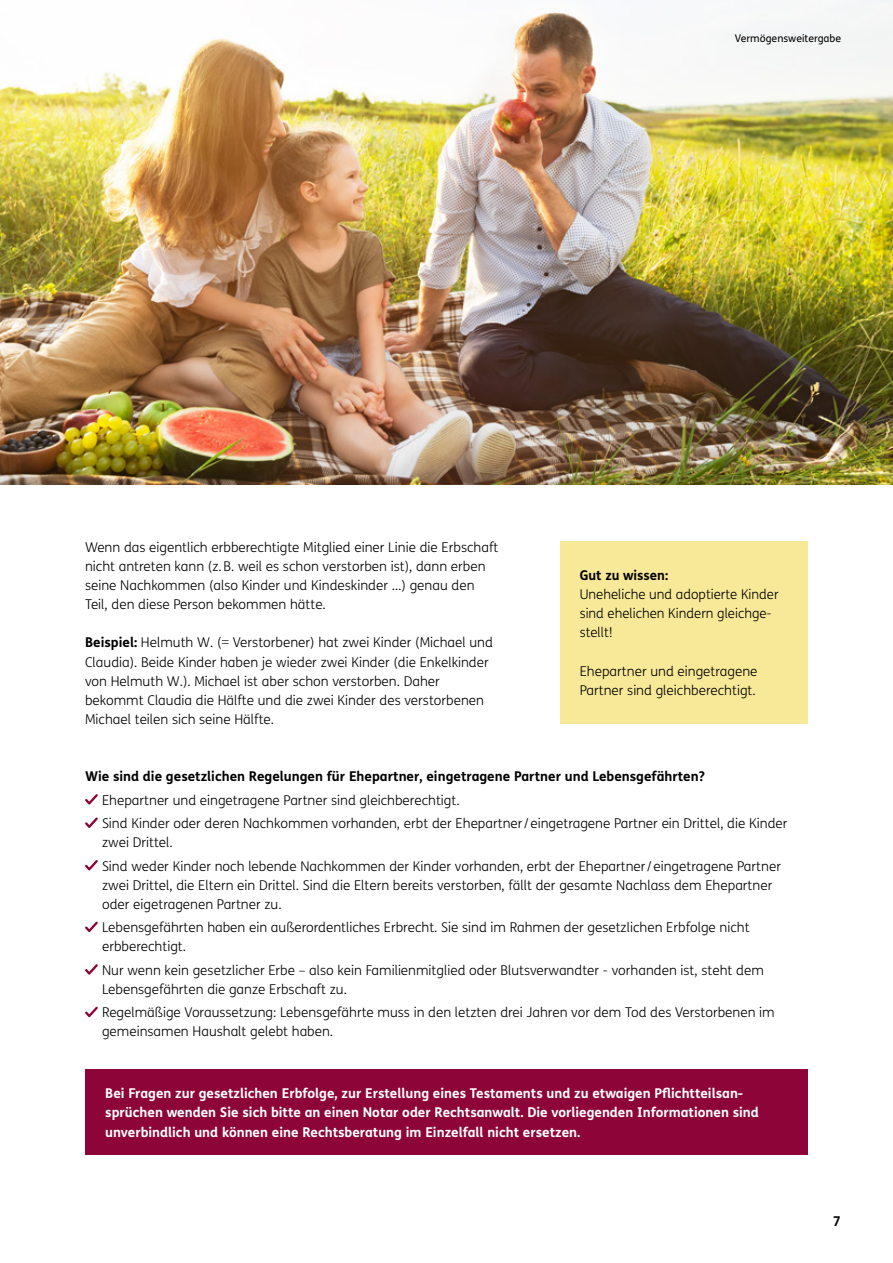
<style>
.page{position:relative;width:893px;height:1263px;background:#fff}
.page>*{position:absolute;margin:0;border:0;box-sizing:border-box;transform-origin:0 0}
.t1{font:300 13.5px/19.2px "FS Me";color:#000}
.t2{font:700 13.5px/19.2px "FS Me";color:#fff}
.t3{font:700 13.5px "FS Me";color:#000}
.t4{font:10.5px "FS Me";color:#000}
.s1{font-weight:700}
</style>
<div class="page">
<div style="left:85px;top:1069px;width:723px;height:86px;background:#8d0439"></div>
<div style="left:561px;top:542px;width:247px;height:182px;background:#f8e999"></div>
<svg style="left:85px;top:794px;width:13px;height:11px"></svg>
<svg style="left:85px;top:817px;width:13px;height:11px"></svg>
<svg style="left:85px;top:860px;width:13px;height:11px"></svg>
<svg style="left:85px;top:921px;width:13px;height:12px"></svg>
<svg style="left:85px;top:964px;width:13px;height:11px"></svg>
<svg style="left:85px;top:1006px;width:13px;height:12px"></svg>
<img style="left:0;top:0;width:893px;height:485px">
<p class="t4" style="left:735px;top:31px;width:108px">Vermögensweitergabe</p>
<p class="t1" style="left:85px;top:537px;width:415px">Wenn das eigentlich erbberechtigte Mitglied einer Linie die Erbschaft nicht antreten kann (z.B. weil es schon verstorben ist), dann erben seine Nachkommen (also Kinder und Kindeskinder …) genau den Teil, den diese Person bekommen hätte.</p>
<p class="t1" style="left:85px;top:633px;width:409px"><span class="s1">Beispiel:</span> Helmuth W. (= Verstorbener) hat zwei Kinder (Michael und Claudia). Beide Kinder haben je wieder zwei Kinder (die Enkelkinder von Helmuth W.). Michael ist aber schon verstorben. Daher bekommt Claudia die Hälfte und die zwei Kinder des verstorbenen Michael teilen sich seine Hälfte.</p>
<p class="t3" style="left:580px;top:565px;width:90px">Gut zu wissen:</p>
<p class="t1" style="left:580px;top:584px;width:200px">Uneheliche und adoptierte Kinder sind ehelichen Kindern gleichge&shy;stellt!</p>
<p class="t1" style="left:580px;top:661px;width:179px">Ehepartner und eingetragene<br>Partner sind gleichberechtigt.</p>
<p class="t3" style="left:85px;top:766px;width:621px">Wie sind die gesetzlichen Regelungen für Ehepartner, eingetragene Partner und Lebensgefährten?</p>
<p class="t1" style="left:102px;top:788px;width:687px;line-height:23.4px">Ehepartner und eingetragene Partner sind gleichberechtigt.<br>Sind Kinder oder deren Nachkommen vorhanden, erbt der Ehepartner/eingetragene Partner ein Drittel, die Kinder</p>
<p class="t1" style="left:102px;top:830px;width:680px;line-height:23.4px">zwei Drittel.<br>Sind weder Kinder noch lebende Nachkommen der Kinder vorhanden, erbt der Ehepartner/eingetragene Partner</p>
<p class="t1" style="left:102px;top:875px;width:672px">zwei Drittel, die Eltern ein Drittel. Sind die Eltern bereits verstorben, fällt der gesamte Nachlass dem Ehepartner oder eigetragenen Partner zu.</p>
<p class="t1" style="left:102px;top:917px;width:649px">Lebensgefährten haben ein außerordentliches Erbrecht. Sie sind im Rahmen der gesetzlichen Erbfolge nicht erbberechtigt.</p>
<p class="t1" style="left:102px;top:960px;width:663px">Nur wenn kein gesetzlicher Erbe – also kein Familienmitglied oder Blutsverwandter - vorhanden ist, steht dem<br>Lebensgefährten die ganze Erbschaft zu.</p>
<p class="t1" style="left:102px;top:1002px;width:674px">Regelmäßige Voraussetzung: Lebensgefährte muss in den letzten drei Jahren vor dem Tod des Verstorbenen im gemeinsamen Haushalt gelebt haben.</p>
<p class="t2" style="left:105px;top:1083px;width:655px">Bei Fragen zur gesetzlichen Erbfolge, zur Erstellung eines Testaments und zu etwaigen Pflichtteilsan&shy;sprüchen wenden Sie sich bitte an einen Notar oder Rechtsanwalt. Die vorliegenden Informationen sind unverbindlich und können eine Rechtsberatung im Einzelfall nicht ersetzen.</p>
<p class="t3" style="left:833px;top:1211px;width:9px">7</p>
</div>
